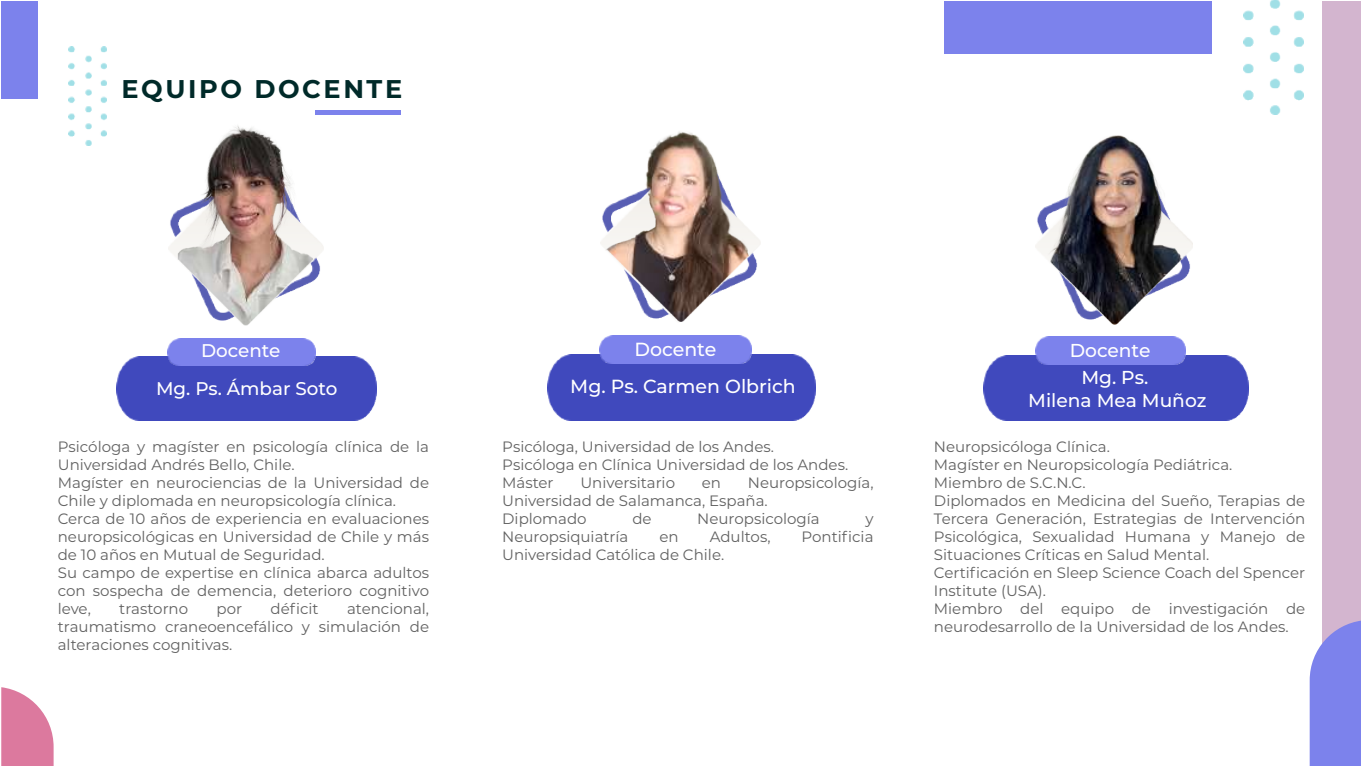
<style>
.page{position:relative;width:1361px;height:766px;background:#fff}
.page>*{position:absolute;margin:0;border:0;box-sizing:border-box;transform-origin:0 0}
.t1{font:700 25.5px "Montserrat";letter-spacing:.1em;color:#002a29}
.t2{font:500 19px "Montserrat";color:#fff}
.t3{font:500 18.75px/22.5px "Montserrat";color:#fff;text-align:center}
.t4{font:500 18.25px "Montserrat";color:#fff}
.t5{font:15px/18px "Montserrat";color:#616161}
</style>
<div class="page">
<div style="left:1322px;top:1px;width:39px;height:657px;background:#d3b5cf"></div>
<div style="left:1px;top:1px;width:37px;height:97px;background:#7c82ec"></div>
<div style="left:944px;top:1px;width:268px;height:52px;background:#7c82ec"></div>
<img style="left:1243px;top:0;width:60px;height:43px">
<img style="left:1px;top:43px;width:1360px;height:722px">
<div style="left:547px;top:354px;width:269px;height:66px;background:#4049bd"></div>
<div style="left:599px;top:335px;width:153px;height:29px;background:#7c82ec"></div>
<img style="left:1035px;top:167px;width:158px;height:158px">
<div style="left:983px;top:355px;width:266px;height:65px;background:#4049bd"></div>
<div style="left:1035px;top:337px;width:150px;height:27px;background:#7c82ec"></div>
<img style="left:169px;top:171px;width:154px;height:154px">
<div style="left:117px;top:356px;width:260px;height:64px;background:#4049bd"></div>
<div style="left:168px;top:338px;width:147px;height:28px;background:#7c82ec"></div>
<h1 class="t1" style="left:121px;top:71px;width:282px">EQUIPO DOCENTE</h1>
<p class="t4" style="left:201px;top:338px;width:81px">Docente</p>
<p class="t4" style="left:156px;top:376px;width:183px">Mg. Ps. Ámbar Soto</p>
<p class="t5" style="left:58px;top:437px;width:373px">Psicóloga y magíster en psicología clínica de la Universidad Andrés Bello, Chile.<br>Magíster en neurociencias de la Universidad de Chile y diplomada en neuropsicología clínica.<br>Cerca de 10 años de experiencia en evaluaciones neuropsicológicas en Universidad de Chile y más de 10 años en Mutual de Seguridad.<br>Su campo de expertise en clínica abarca adultos con sospecha de demencia, deterioro cognitivo leve,</p>
<p class="t5" style="left:119px;top:599px;width:70px">trastorno</p>
<p class="t5" style="left:216px;top:599px;width:27px">por</p>
<p class="t5" style="left:270px;top:599px;width:50px">déficit</p>
<p class="t5" style="left:58px;top:599px;width:373px;text-align:justify;text-indent:289px">atencional, traumatismo craneoencefálico y simulación de alteraciones cognitivas.</p>
<p class="t2" style="left:634px;top:336px;width:83px">Docente</p>
<p class="t2" style="left:570px;top:373px;width:227px">Mg. Ps. Carmen Olbrich</p>
<p class="t5" style="left:502px;top:437px;width:347px">Psicóloga, Universidad de los Andes.<br>Psicóloga en Clínica Universidad de los Andes.<br>Máster</p>
<p class="t5" style="left:502px;top:473px;width:373px;text-indent:246px">Neuropsicología,<br>Universidad de Salamanca, España.<br>Diplomado</p>
<p class="t5" style="left:580px;top:473px;width:96px">Universitario</p>
<p class="t5" style="left:702px;top:473px;width:21px">en</p>
<p class="t5" style="left:632px;top:509px;width:21px">de</p>
<p class="t5" style="left:697px;top:509px;width:124px">Neuropsicología</p>
<p class="t5" style="left:865px;top:509px;width:10px">y</p>
<p class="t5" style="left:502px;top:527px;width:128px">Neuropsiquiatría</p>
<p class="t5" style="left:659px;top:527px;width:21px">en</p>
<p class="t5" style="left:710px;top:527px;width:62px">Adultos,</p>
<p class="t5" style="left:801px;top:527px;width:73px">Pontificia</p>
<p class="t5" style="left:502px;top:545px;width:223px">Universidad Católica de Chile.</p>
<p class="t3" style="left:1069px;top:340px;width:82px">Docente</p>
<p class="t3" style="left:1028px;top:368px;width:180px">Mg. Ps.<br>Milena Mea Muñoz</p>
<p class="t5" style="left:934px;top:437px;width:373px">Neuropsicóloga Clínica.<br>Magíster en Neuropsicología Pediátrica.<br>Miembro de S.C.N.C.<br>Diplomados en Medicina del Sueño, Terapias de Tercera Generación, Estrategias de Intervención Psicológica, Sexualidad Humana y Manejo de Situaciones Críticas en Salud Mental.<br>Certificación en Sleep Science Coach del Spencer Institute (USA).<br>Miembro del equipo de investigación de neurodesarrollo de la Universidad de los Andes.</p>
</div>
